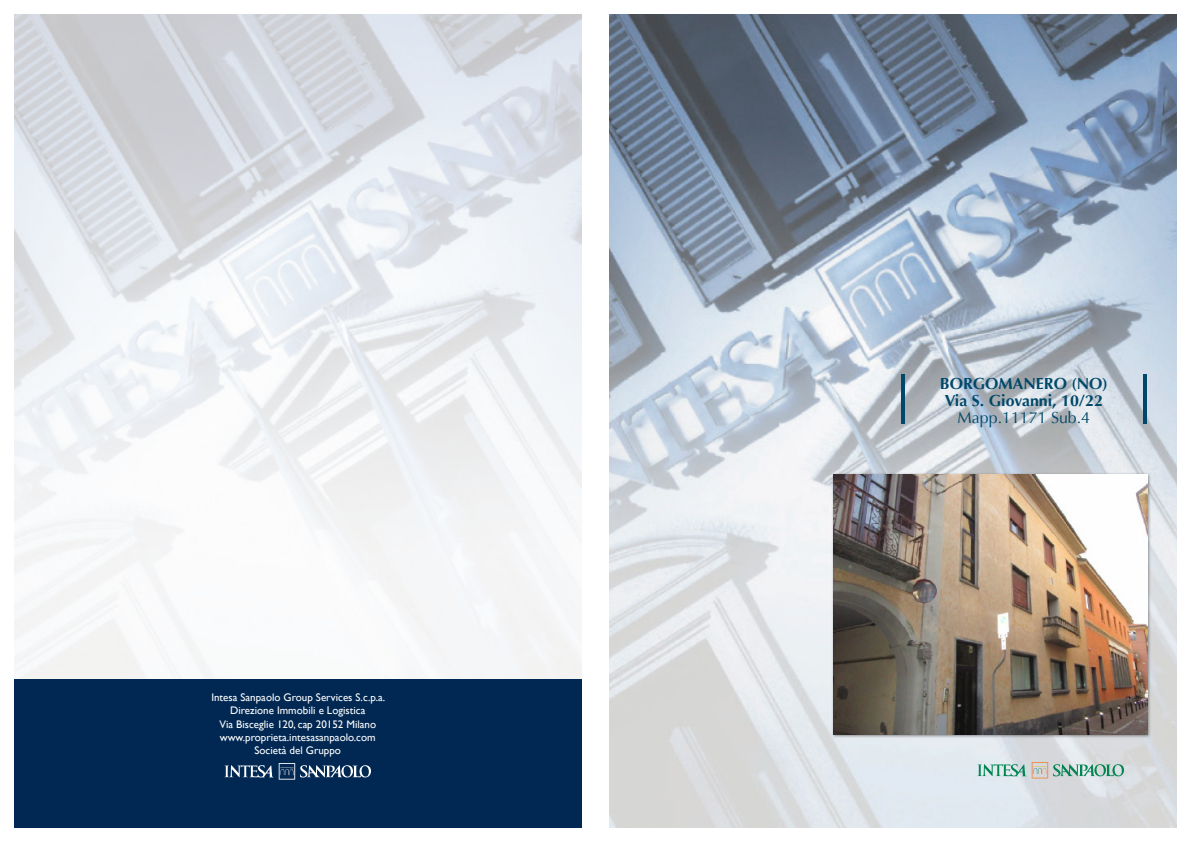
<style>
.page{position:relative;width:1191px;height:842px;background:#fff}
.page>*{position:absolute;margin:0;border:0;box-sizing:border-box;transform-origin:0 0}
.t1{font:700 16px "Optima";color:#004869}
.t2{font:16px "Optima";color:#004869}
.t3{font:11px "Gill Sans";color:#fff}
</style>
<div class="page">
<img style="left:609px;top:14px;width:567px;height:814px">
<div style="left:14px;top:679px;width:567px;height:149px;background:#002853"></div>
<svg style="left:977px;top:762px;width:147px;height:16px"></svg>
<hr style="left:901px;top:374px;width:4px;height:49px;background:#004869">
<hr style="left:1143px;top:374px;width:4px;height:49px;background:#004869">
<svg style="left:224px;top:765px;width:49px;height:12px"></svg>
<svg style="left:279px;top:763px;width:92px;height:17px"></svg>
<div style="left:831px;top:472px;width:320px;height:267px;background:#231f20;opacity:.5"></div>
<img style="left:833px;top:474px;width:314px;height:260px">
<p class="t3" style="left:211px;top:691px;width:175px">Intesa Sanpaolo Group Services S.c.p.a.</p>
<p class="t3" style="left:230px;top:704px;width:137px">Direzione Immobili e Logistica</p>
<p class="t3" style="left:219px;top:717px;width:158px">Via Bisceglie 120, cap 20152 Milano</p>
<p class="t3" style="left:220px;top:731px;width:157px">www.proprieta.intesasanpaolo.com</p>
<p class="t3" style="left:254px;top:744px;width:88px">Società del Gruppo</p>
<p class="t1" style="left:940px;top:374px;width:169px">BORGOMANERO (NO)</p>
<p class="t1" style="left:945px;top:391px;width:160px">Via S. Giovanni, 10/22</p>
<p class="t2" style="left:957px;top:408px;width:134px">Mapp.11171 Sub.4</p>
</div>
